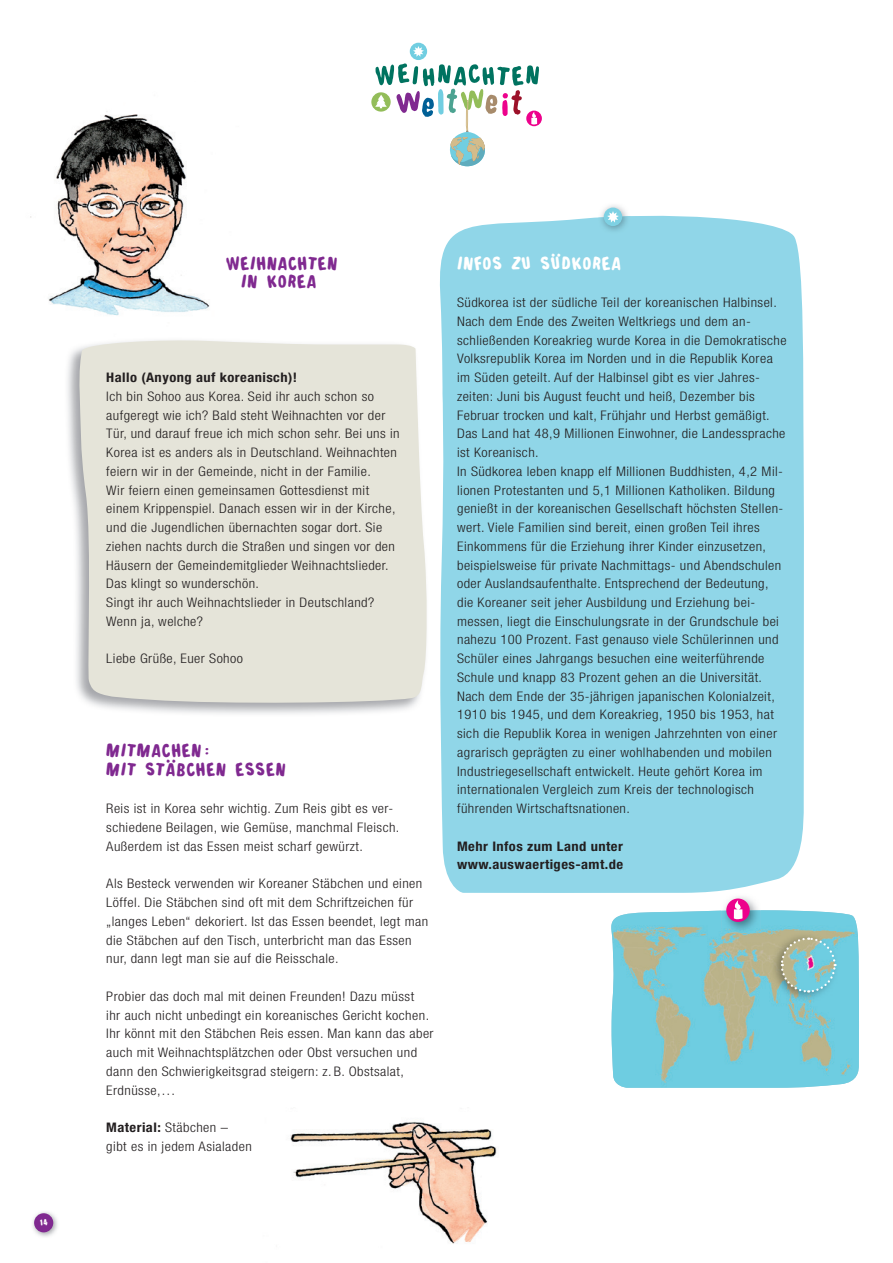
<style>
.page{position:relative;width:893px;height:1263px;background:#fff}
.page>*{position:absolute;margin:0;border:0;box-sizing:border-box;transform-origin:0 0}
.t1{font:18px/18.8px "Shakethatbooty";letter-spacing:.08em;color:#802990;text-align:center}
.t2{font:18px "Shakethatbooty";letter-spacing:.08em;color:#fff}
.t3{font:300 condensed 13.2px/18.8px "Helvetica Neue";letter-spacing:.03em;color:#231f20;scale:1.1 1}
.t4{font:700 condensed 13.2px/18.8px "Helvetica Neue";letter-spacing:.03em;color:#231f20;scale:1.1 1}
.t5{font:9px "Shakethatbooty";color:#fff}
.s1{font-weight:700}
</style>
<div class="page">
<img style="left:33px;top:1212px;width:25px;height:25px">
<div style="left:34px;top:1213px;width:19px;height:19px;background:#802990;border-radius:50%"></div>
<img style="left:30px;top:111px;width:180px;height:205px">
<div style="left:439px;top:215px;width:365px;height:678px;background:#90d6e8"></div>
<img style="left:598px;top:205px;width:33px;height:29px">
<div style="left:604px;top:208px;width:18px;height:18px;background:#7ed1e3;border-radius:50%"></div>
<svg style="left:607px;top:211px;width:12px;height:12px"></svg>
<img style="left:290px;top:1121px;width:207px;height:123px">
<img style="left:67px;top:348px;width:347px;height:366px">
<div style="left:79px;top:340px;width:348px;height:365px;background:#e5e4d9"></div>
<div style="left:410px;top:43px;width:17px;height:17px;background:#71cee1;border-radius:50%"></div>
<svg style="left:413px;top:46px;width:11px;height:11px"></svg>
<svg style="left:371px;top:92px;width:20px;height:20px"></svg>
<svg style="left:526px;top:111px;width:16px;height:15px"></svg>
<svg style="left:375px;top:63px;width:164px;height:103px"></svg>
<svg style="left:726px;top:898px;width:24px;height:24px"></svg>
<svg style="left:611px;top:900px;width:248px;height:188px;background:#8cc7cc"></svg>
<p class="t5" style="left:40px;top:1218px;width:9px">14</p>
<h1 class="t1" style="left:226px;top:255px;width:112px">WEIHNACHTEN<br>IN KOREA</h1>
<p class="t4" style="left:106px;top:368px;width:175px">Hallo (Anyong auf koreanisch)!</p>
<p class="t3" style="left:106px;top:387px;width:268px">Ich bin Sohoo aus Korea. Seid ihr auch schon so<br>auf geregt wie ich? Bald steht Weihnachten vor der Tür, und darauf freue ich mich schon sehr. Bei uns in Korea ist es anders als in Deutschland. Weihnachten feiern wir in der Gemeinde, nicht in der Familie.<br>Wir feiern einen gemeinsamen Gottesdienst mit einem Krippenspiel. Danach essen wir in der Kirche, und die Jugend lichen übernachten sogar dort. Sie ziehen nachts durch die Straßen und singen vor den Häusern der Gemeindemitglieder Weihnachtslieder.<br>Das klingt so wunderschön.<br>Singt ihr auch Weihnachtslieder in Deutschland?<br>Wenn ja, welche?</p>
<p class="t3" style="left:106px;top:649px;width:126px">Liebe Grüße, Euer Sohoo</p>
<h1 class="t1" style="left:106px;top:742px;width:180px;text-align:left">MITMACHEN:<br>MIT STABCHEN ESSEN</h1>
<h1 class="t1" style="left:164px;top:746px;width:12px">..</h1>
<p class="t3" style="left:106px;top:799px;width:268px">Reis ist in Korea sehr wichtig. Zum Reis gibt es ver&shy;schiedene Beilagen, wie Gemüse, manchmal Fleisch.<br>Außerdem ist das Essen meist scharf gewürzt.</p>
<p class="t3" style="left:106px;top:874px;width:294px">Als Besteck verwenden wir Koreaner Stäbchen und einen Löffel. Die Stäbchen sind oft mit dem Schriftzeichen für „langes Leben“ dekoriert. Ist das Essen beendet, legt man die Stäbchen auf den Tisch, unterbricht man das Essen nur, dann legt man sie auf die Reisschale.</p>
<p class="t3" style="left:106px;top:987px;width:299px">Probier das doch mal mit deinen Freunden! Dazu müsst<br>ihr auch nicht unbedingt ein koreanisches Gericht kochen.<br>Ihr könnt mit den Stäbchen Reis essen. Man kann das aber auch mit Weihnachtsplätzchen oder Obst versuchen und dann den Schwierigkeitsgrad steigern: z. B. Obstsalat, Erdnüsse,…</p>
<p class="t3" style="left:106px;top:1118px;width:134px"><span class="s1">Material:</span> Stäbchen –<br>gibt es in jedem Asialaden</p>
<h1 class="t2" style="left:549px;top:240px;width:12px">..</h1>
<h1 class="t2" style="left:457px;top:255px;width:165px">INFOS ZU SUDKOREA</h1>
<p class="t3" style="left:457px;top:293px;width:301px">Südkorea ist der südliche Teil der koreanischen Halbinsel.<br>Nach dem Ende des Zweiten Weltkriegs und dem an&shy;schließenden Koreakrieg wurde Korea in die Demokratische Volksrepublik Korea im Norden und in die Republik Korea im Süden geteilt. Auf der Halbinsel gibt es vier Jahres&shy;zeiten: Juni bis August feucht und heiß, Dezember bis Februar trocken und kalt, Frühjahr und Herbst gemäßigt.<br>Das Land hat 48,9 Millionen Einwohner, die Landessprache ist Koreanisch.<br>In Südkorea leben knapp elf Millionen Buddhisten, 4,2 Mil&shy;lionen Protestanten und 5,1 Millionen Katholiken. Bildung genießt in der koreanischen Gesellschaft höchsten Stellen&shy;wert. Viele Familien sind bereit, einen großen Teil ihres Einkommens für die Erziehung ihrer Kinder einzusetzen, beispielsweise für private Nachmittags- und Abendschulen oder Auslandsaufenthalte. Entsprechend der Bedeutung, die Koreaner seit jeher Ausbildung und Erziehung bei&shy;messen, liegt die Einschulungsrate in der Grundschule bei nahezu 100 Prozent. Fast genauso viele Schülerinnen und Schüler eines Jahrgangs besuchen eine weiterführende Schule und knapp 83 Prozent gehen an die Universität.<br>Nach dem Ende der 35-jährigen japanischen Kolonialzeit, 1910 bis 1945, und dem Koreakrieg, 1950 bis 1953, hat sich die Republik Korea in wenigen Jahrzehnten von einer agrarisch geprägten zu einer wohlhabenden und mobilen Industriegesellschaft entwickelt. Heute gehört Korea im internationalen Vergleich zum Kreis der technologisch führenden Wirtschaftsnationen.</p>
<p class="t4" style="left:457px;top:836px;width:152px">Mehr Infos zum Land unter www.auswaertiges-amt.de</p>
</div>
